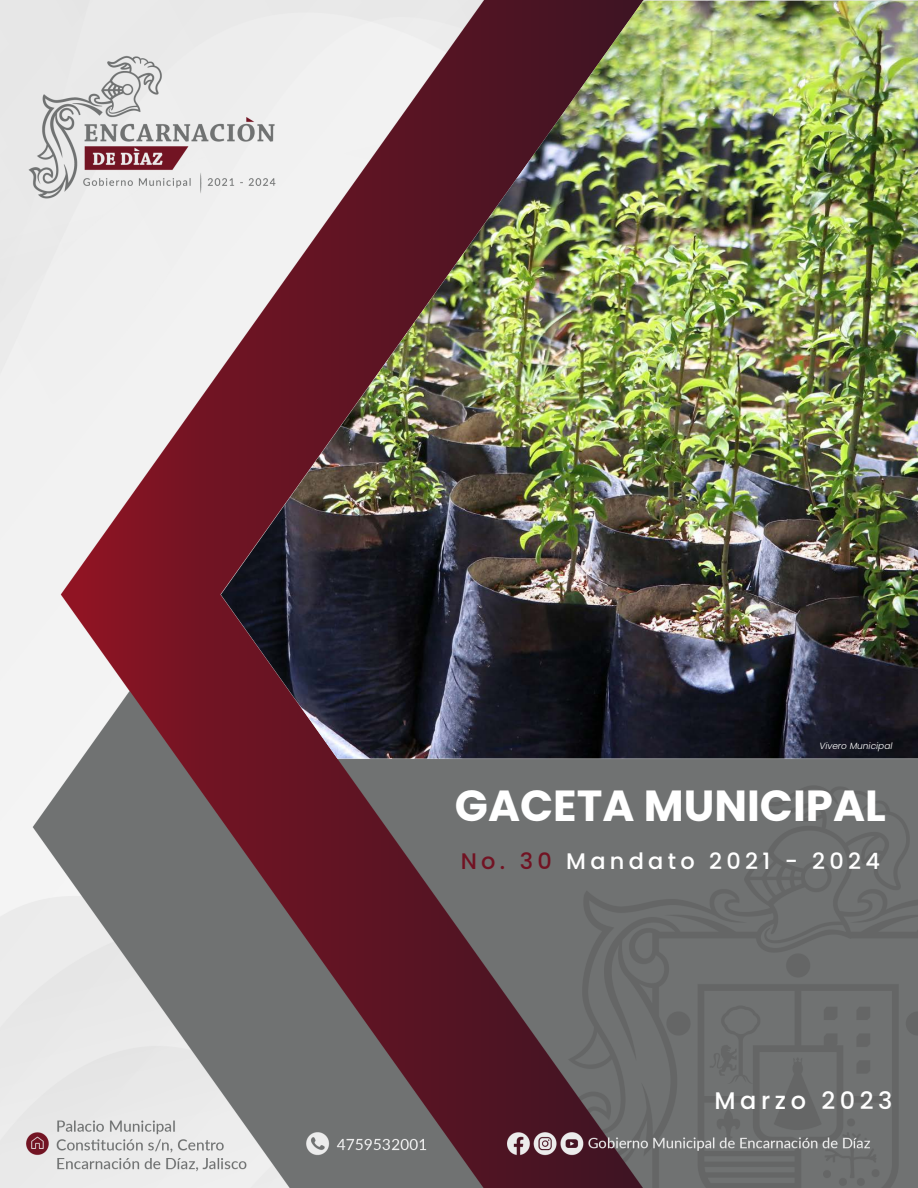
<style>
.page{position:relative;width:918px;height:1188px;background:#fff}
.page>*{position:absolute;margin:0;border:0;box-sizing:border-box;transform-origin:0 0}
.t1{font:700 43.5px "Poppins";color:#fff}
.t2{font:500 24px "Poppins";letter-spacing:.19em;color:#fff}
.t3{font:500 22.5px "Poppins";letter-spacing:.19em;color:#fff}
.t4{font:italic 300 9px "Poppins";color:#fff}
.s1{color:#721323}
</style>
<div class="page">
<img style="left:0;top:0;width:918px;height:1188px">
<img style="left:221px;top:1px;width:697px;height:758px">
<p class="t4" style="left:819px;top:741px;width:75px">Vivero Municipal</p>
<h1 class="t1" style="left:455px;top:781px;width:432px">GACETA MUNICIPAL</h1>
<p class="t3" style="left:461px;top:848px;width:421px"><span class="s1">No. 30</span> Mandato 2021 - 2024</p>
<p class="t2" style="left:715px;top:1087px;width:179px">Marzo 2023</p>
</div>
